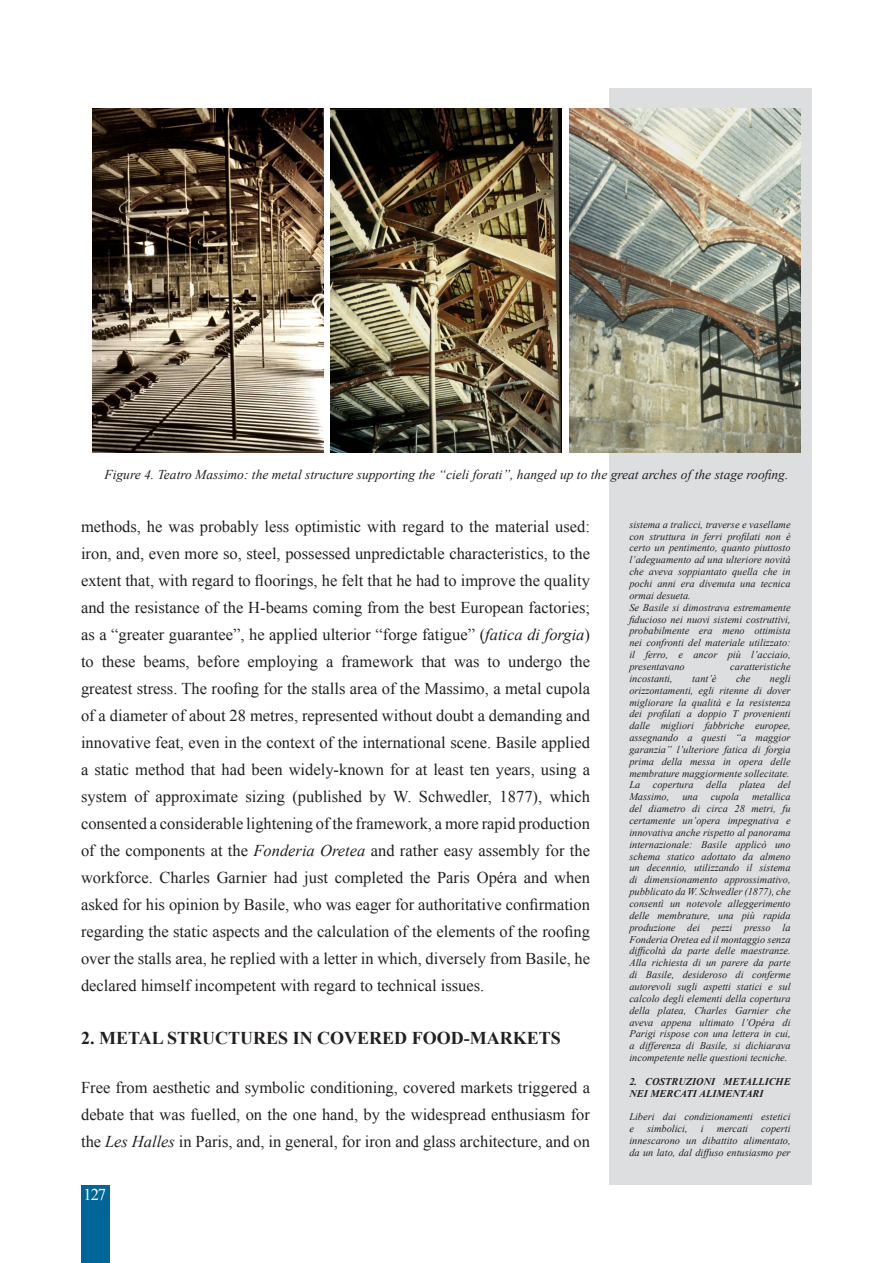
<style>
.page{position:relative;width:893px;height:1263px;background:#fff}
.page>*{position:absolute;margin:0;border:0;box-sizing:border-box;transform-origin:0 0}
.t1{font:700 18px "Times New Roman";color:#231f20}
.t2{font:16.5px/27px "Times New Roman";color:#231f20;text-align:justify}
.t3{font:16.5px "Times New Roman";color:#fff}
.t4{font:italic 13.5px "Times New Roman";color:#231f20}
.t5{font:italic 10.35px/11.9px "Times New Roman";color:#231f20;text-align:justify}
.t6{font:italic 700 10.35px/11.9px "Times New Roman";color:#231f20}
.s1{font-style:italic}
</style>
<div class="page">
<div style="left:609px;top:88px;width:203px;height:1097px;background:#dddee0"></div>
<div style="left:81px;top:1185px;width:28px;height:78px;background:#069"></div>
<img style="left:92px;top:108px;width:231px;height:344px">
<img style="left:331px;top:108px;width:231px;height:344px">
<img style="left:569px;top:108px;width:231px;height:344px">
<p class="t4" style="left:105px;top:465px;width:685px">Figure 4. Teatro Massimo: the metal structure supporting the “cieli forati”, hanged up to the great arches of the stage roofing.</p>
<p class="t2" style="left:81px;top:513px;width:511px">methods, he was probably less optimistic with regard to the material used: iron, and, even more so, steel, possessed unpredictable characteristics, to the extent that, with regard to floorings, he felt that he had to improve the quality and the resistance of the H-beams coming from the best European factories; as a “greater guarantee”, he applied ulterior “forge fatigue” (<span class="s1">fatica di forgia</span>) to these beams, before employing a framework that was to undergo the greatest stress. The roofing for the stalls area of the Massimo, a metal cupola of a diameter of about 28 metres, represented without doubt a demanding and innovative feat, even in the context of the international scene. Basile applied a static method that had been widely-known for at least ten years, using a system of approximate sizing (published by W. Schwedler, 1877), which consented a considerable lightening of the framework, a more rapid production of the components at the <span class="s1">Fonderia Oretea</span> and rather easy assembly for the workforce. Charles Garnier had just completed the Paris Opéra and when asked for his opinion by Basile, who was eager for authoritative confirmation regarding the static aspects and the calculation of the elements of the roofing over the stalls area, he replied with a letter in which, diversely from Basile, he declared himself incompetent with regard to technical issues.</p>
<p class="t1" style="left:81px;top:1026px;width:481px">2. METAL STRUCTURES IN COVERED FOOD-MARKETS</p>
<p class="t2" style="left:81px;top:1074px;width:510px">Free from aesthetic and symbolic conditioning, covered markets triggered a debate that was fuelled, on the one hand, by the widespread enthusiasm for the <span class="s1">Les Halles</span> in Paris, and, in general, for iron and glass architecture, and on</p>
<p class="t5" style="left:629px;top:518px;width:163px">sistema a tralicci, traverse e vasellame con struttura in ferri profilati non è certo un pentimento, quanto piuttosto l’adeguamento ad una ulteriore novità che aveva soppiantato quella che in pochi anni era divenuta una tecnica ormai desueta.</p>
<p class="t5" style="left:629px;top:601px;width:163px">Se Basile si dimostrava estremamente fiducioso nei nuovi sistemi costruttivi, probabilmente era meno ottimista nei confronti del materiale utilizzato: il ferro, e ancor più l’acciaio, presentavano</p>
<p class="t5" style="left:730px;top:660px;width:62px">caratteristiche</p>
<p class="t5" style="left:629px;top:672px;width:163px;text-indent:141px">negli orizzontamenti, egli ritenne di dover migliorare la qualità e la resistenza dei profilati a doppio T provenienti dalle migliori fabbriche europee, assegnando a questi “a maggior garanzia” l’ulteriore fatica di forgia prima della messa in opera delle membrature maggiormente sollecitate.</p>
<p class="t5" style="left:629px;top:779px;width:163px">La copertura della platea del<br>Massimo,</p>
<p class="t5" style="left:629px;top:672px;width:45px">incostanti,</p>
<p class="t5" style="left:692px;top:672px;width:26px">tant’è</p>
<p class="t5" style="left:736px;top:672px;width:16px">che</p>
<p class="t5" style="left:629px;top:791px;width:163px;text-indent:123px">metallica del diametro di circa 28 metri, fu certamente un’opera impegnativa e innovativa anche rispetto al panorama internazionale: Basile applicò uno schema statico adottato da almeno un decennio, utilizzando il sistema di dimensionamento approssimativo, pubblicato da W. Schwedler (1877), che consentì un notevole alleggerimento delle membrature, una più rapida produzione dei pezzi presso la Fonderia Oretea ed il montaggio senza difficoltà da parte delle maestranze.<br>Alla richiesta di un parere da parte di Basile, desideroso di conferme autorevoli sugli aspetti statici e sul calcolo degli elementi della copertura della platea, Charles Garnier che aveva appena ultimato l’Opéra di Parigi rispose con una lettera in cui, a differenza di Basile, si dichiarava incompetente nelle questioni tecniche.</p>
<p class="t6" style="left:629px;top:1075px;width:163px">2. COSTRUZIONI METALLICHE<br>NEI MERCATI ALIMENTARI</p>
<p class="t5" style="left:629px;top:1111px;width:163px">Liberi dai condizionamenti estetici e</p>
<p class="t5" style="left:682px;top:791px;width:17px">una</p>
<p class="t5" style="left:711px;top:791px;width:30px">cupola</p>
<p class="t5" style="left:647px;top:1122px;width:42px">simbolici,</p>
<p class="t5" style="left:701px;top:1122px;width:4px">i</p>
<p class="t5" style="left:717px;top:1122px;width:33px">mercati</p>
<p class="t5" style="left:629px;top:1122px;width:163px;text-indent:132px">coperti innescarono un dibattito alimentato, da un lato, dal diffuso entusiasmo per</p>
<h2 class="t3" style="left:84px;top:1184px;width:24px">127</h2>
</div>
